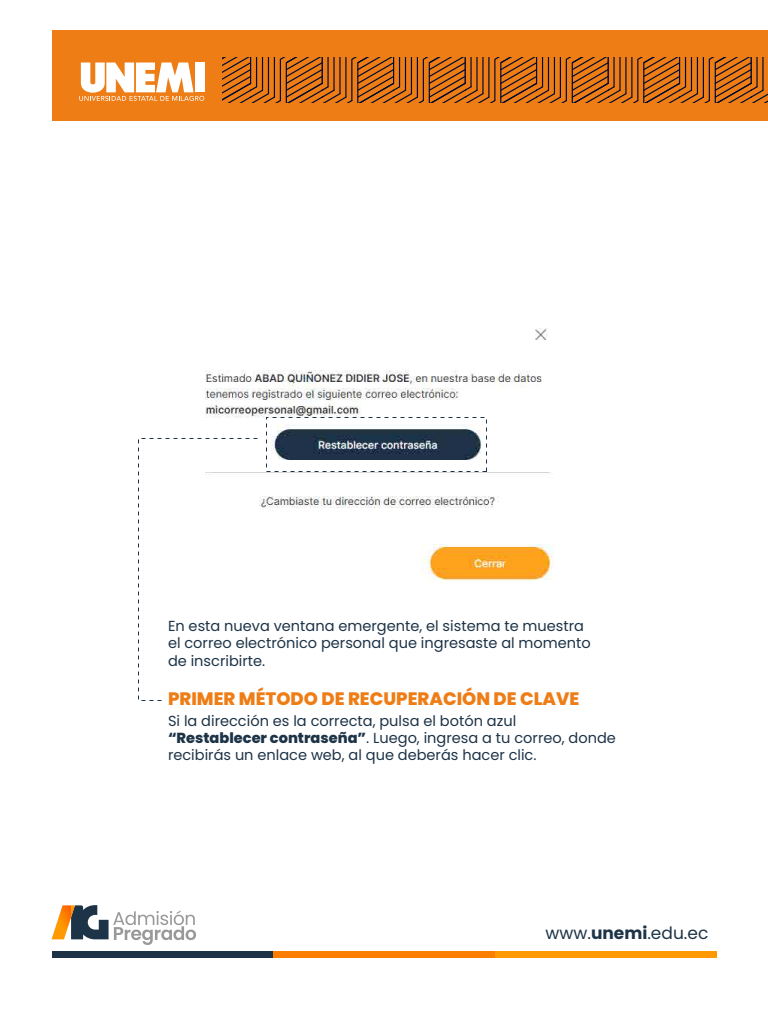
<style>
.page{position:relative;width:768px;height:1024px;background:#fff}
.page>*{position:absolute;margin:0;border:0;box-sizing:border-box;transform-origin:0 0}
.t1{font:800 18px "Poppins";color:#ee7d16}
.t2{font:17px "Poppins";color:#1d3347}
.t3{font:14.5px/17.5px "Poppins";color:#1d3347}
.s1{font-weight:800}
.s2{font-weight:700}
</style>
<div class="page">
<img style="left:205px;top:328px;width:348px;height:253px">
<div style="left:266px;top:417px;width:221px;height:55px;border:1px dashed #1d3347"></div>
<svg style="left:138px;top:438px;width:120px;height:263px"></svg>
<div style="left:52px;top:951px;width:222px;height:6px;background:#1c3247"></div>
<div style="left:273px;top:951px;width:222px;height:6px;background:#fc7e00"></div>
<div style="left:495px;top:951px;width:221px;height:6px;background:#fe9900"></div>
<svg style="left:52px;top:905px;width:144px;height:40px"></svg>
<div style="left:52px;top:30px;width:716px;height:91px;background:#ee7d16"></div>
<div style="left:195px;top:63px;width:10px;height:29px;background:#fff"></div>
<svg style="left:79px;top:63px;width:125px;height:38px"></svg>
<svg style="left:222px;top:57px;width:546px;height:46px"></svg>
<p class="t3" style="left:168px;top:617px;width:424px">En esta nueva ventana emergente, el sistema te muestra el correo electrónico personal que ingresaste al momento de inscribirte.</p>
<p class="t1" style="left:168px;top:688px;width:413px">PRIMER MÉTODO DE RECUPERACIÓN DE CLAVE</p>
<p class="t3" style="left:168px;top:712px;width:449px">Si la dirección es la correcta, pulsa el botón azul <span class="s1">“Restablecer contraseña”</span>. Luego, ingresa a tu correo, donde recibirás un enlace web, al que deberás hacer clic.</p>
<p class="t2" style="left:546px;top:923px;width:164px">www.<span class="s2">unemi</span>.edu.ec</p>
</div>
